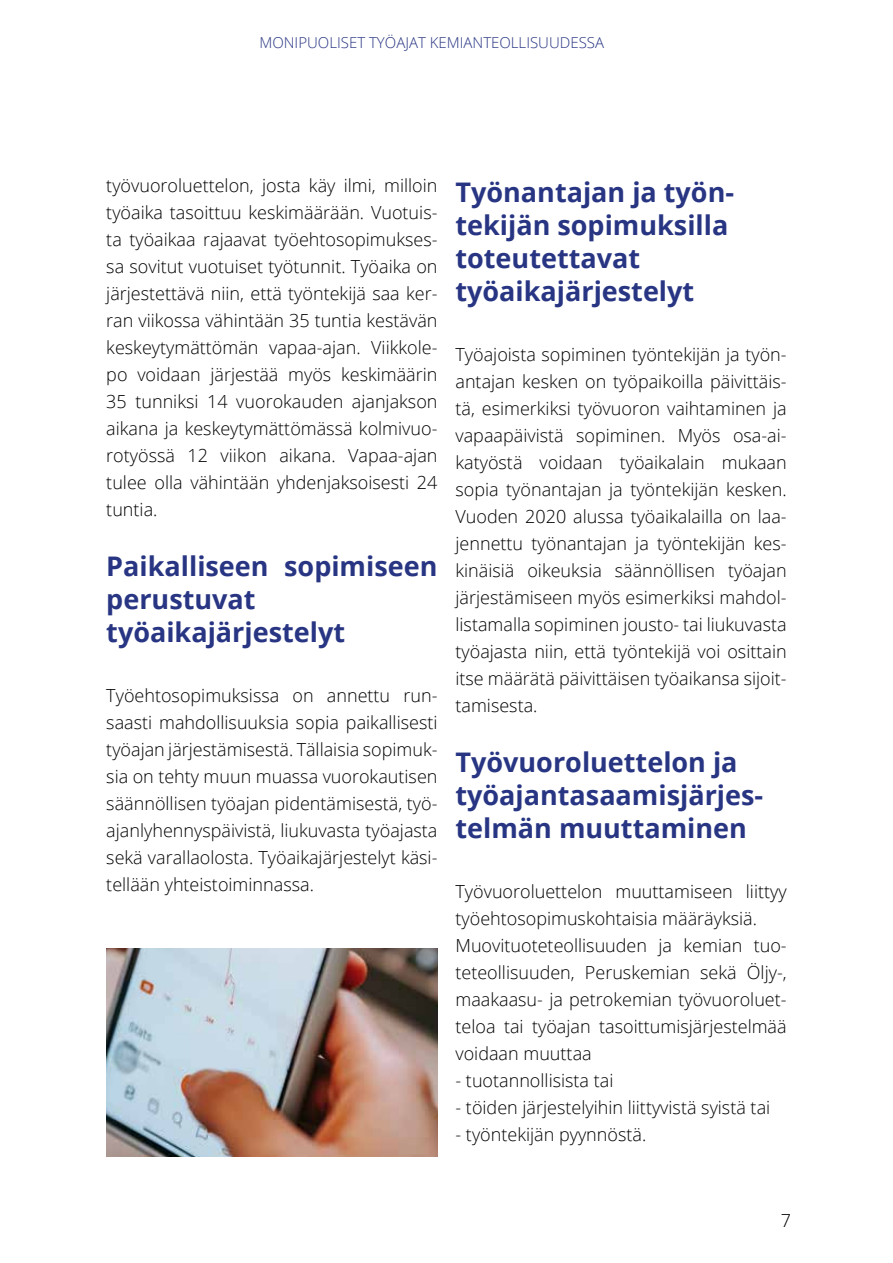
<style>
.page{position:relative;width:893px;height:1263px;background:#fff}
.page>*{position:absolute;margin:0;border:0;box-sizing:border-box;transform-origin:0 0}
.t1{font:700 27px/33px "Open Sans";color:#283583}
.t2{font:300 18px/27px "Open Sans";color:#000;text-align:justify}
.t3{font:300 15px "Open Sans";color:#283583}
</style>
<div class="page">
<img style="left:106px;top:948px;width:331px;height:209px">
<p class="t3" style="left:259px;top:33px;width:346px">MONIPUOLISET TYÖAJAT KEMIANTEOLLISUUDESSA</p>
<p class="t2" style="left:106px;top:172px;width:333px">työvuoroluettelon, josta käy ilmi, milloin työaika tasoittuu keskimäärään. Vuotuis&shy;ta työaikaa rajaavat työehtosopimukses&shy;sa sovitut vuotuiset työtunnit. Työaika on järjestettävä niin, että työntekijä saa ker&shy;ran viikossa vähintään 35 tuntia kestävän keskeytymättömän vapaa-ajan. Viikkole&shy;po voidaan järjestää myös keskimäärin 35 tunniksi 14 vuorokauden ajanjakson aikana ja keskeytymättömässä kolmivuo&shy;rotyössä 12 viikon aikana. Vapaa-ajan tulee olla vähintään yhdenjaksoisesti 24 tuntia.</p>
<h1 class="t1" style="left:106px;top:549px;width:333px">Paikalliseen sopimiseen perustuvat työaikajärjestelyt</h1>
<p class="t2" style="left:106px;top:682px;width:333px">Työehtosopimuksissa on annettu run&shy;saasti mahdollisuuksia sopia paikallisesti työajan järjestämisestä. Tällaisia sopimuk&shy;sia on tehty muun muassa vuorokautisen säännöllisen työajan pidentämisestä, työ&shy;ajanlyhennyspäivistä, liukuvasta työajasta sekä varallaolosta. Työaikajärjestelyt käsi&shy;tellään yhteistoiminnassa.</p>
<h1 class="t1" style="left:455px;top:175px;width:280px">Työnantajan ja työn&shy;tekijän sopimuksilla toteutettavat työaikajärjestelyt</h1>
<p class="t2" style="left:455px;top:340px;width:333px">Työajoista sopiminen työntekijän ja työn&shy;antajan kesken on työpaikoilla päivittäis&shy;tä, esimerkiksi työvuoron vaihtaminen ja vapaapäivistä sopiminen. Myös osa-ai&shy;katyöstä voidaan työaikalain mukaan sopia työnantajan ja työntekijän kesken.<br>Vuoden 2020 alussa työaikalailla on laa&shy;jennettu työnantajan ja työntekijän kes&shy;kinäisiä oikeuksia säännöllisen työajan järjestämiseen myös esimerkiksi mahdol&shy;listamalla sopiminen jousto- tai liukuvasta työajasta niin, että työntekijä voi osittain itse määrätä päivittäisen työaikansa sijoit&shy;tamisesta.</p>
<h1 class="t1" style="left:455px;top:745px;width:309px">Työvuoroluettelon ja työajantasaamisjärjes&shy;telmän muuttaminen</h1>
<p class="t2" style="left:455px;top:877px;width:333px;text-align:left">Työvuoroluettelon muuttamiseen liittyy työehtosopimuskohtaisia määräyksiä.<br>Muovituoteteollisuuden ja kemian tuo&shy;teteollisuuden, Peruskemian sekä Öljy-, maakaasu- ja petrokemian työvuoroluet&shy;teloa tai työajan tasoittumisjärjestelmää voidaan muuttaa</p>
<p class="t2" style="left:455px;top:1066px;width:159px">- tuotannollisista tai</p>
<p class="t2" style="left:455px;top:1093px;width:316px">- töiden järjestelyihin liittyvistä syistä tai</p>
<p class="t2" style="left:455px;top:1120px;width:192px">- työntekijän pyynnöstä.</p>
<p class="t2" style="left:781px;top:1206px;width:12px">7</p>
</div>
